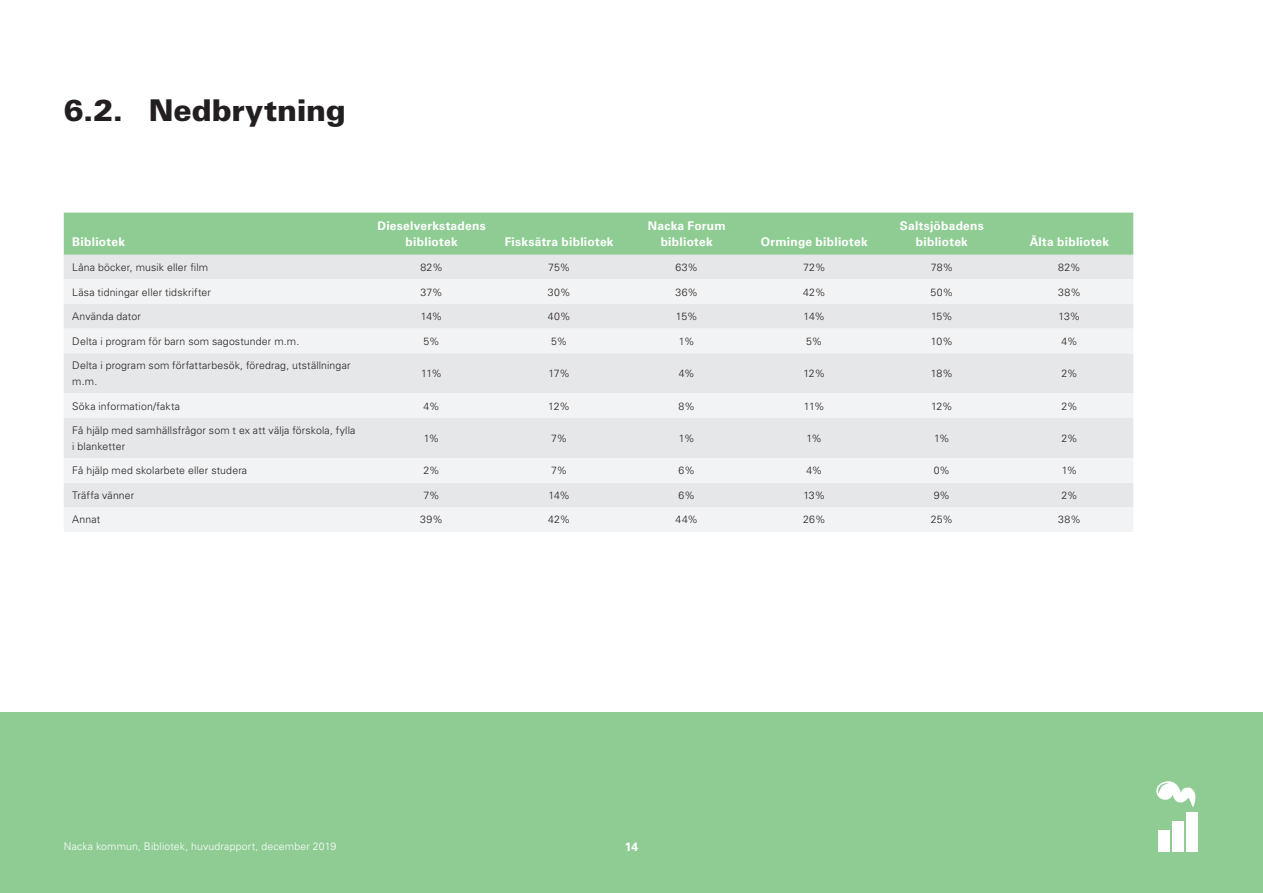
<style>
.page{position:relative;width:1263px;height:893px;background:#fff}
.page>*{position:absolute;margin:0;border:0;box-sizing:border-box;transform-origin:0 0}
.t1{font:900 30px "Univers LT Std";letter-spacing:-.005em;color:#231f20}
.Tabellrubrik_Centrer{font:700 12px/16.5px "Univers LT Std";letter-spacing:.025em;color:#fff;text-align:center}
.Tabellformat_bröd_ce{font:300 10.5px/15.6px "Univers LT Std";letter-spacing:.015em;color:#231f20}
.t2{font:300 10.5px "Univers LT Std";letter-spacing:.015em;color:#fff}
</style>
<div class="page">
<div style="left:0;top:712px;width:1263px;height:181px;background:#8fcc94"></div>
<div style="left:1158px;top:830px;width:12px;height:21px;background:#fff"></div>
<div style="left:1172px;top:821px;width:12px;height:30px;background:#fff"></div>
<div style="left:1186px;top:812px;width:12px;height:39px;background:#fff"></div>
<svg style="left:1156px;top:781px;width:40px;height:26px"></svg>
<div style="left:64px;top:213px;width:1069px;height:42px;background:#8fcc94"></div>
<div style="left:64px;top:255px;width:1069px;height:24px;background:#e6e7e9"></div>
<svg style="left:64px;top:279px;width:1069px;height:253px;fill:#e6e7e9"></svg>
<p class="t1" style="left:64px;top:91px;width:284px">6.2. Nedbrytning</p>
<p class="Tabellrubrik_Centrer" style="left:72px;top:234px;width:54px">Bibliotek</p>
<p class="Tabellrubrik_Centrer" style="left:377px;top:217px;width:110px">Dieselverkstadens bibliotek</p>
<p class="Tabellrubrik_Centrer" style="left:505px;top:234px;width:110px">Fisksätra bibliotek</p>
<p class="Tabellrubrik_Centrer" style="left:648px;top:217px;width:79px">Nacka Forum bibliotek</p>
<p class="Tabellrubrik_Centrer" style="left:761px;top:234px;width:108px">Orminge bibliotek</p>
<p class="Tabellrubrik_Centrer" style="left:900px;top:217px;width:85px">Saltsjöbadens bibliotek</p>
<p class="Tabellrubrik_Centrer" style="left:1030px;top:234px;width:81px">Älta bibliotek</p>
<p class="Tabellformat_bröd_ce" style="left:72px;top:259px;width:137px">Låna böcker, musik eller film</p>
<p class="Tabellformat_bröd_ce" style="left:420px;top:259px;width:24px">82%</p>
<p class="Tabellformat_bröd_ce" style="left:548px;top:259px;width:24px">75%</p>
<p class="Tabellformat_bröd_ce" style="left:675px;top:259px;width:24px">63%</p>
<p class="Tabellformat_bröd_ce" style="left:803px;top:259px;width:24px">72%</p>
<p class="Tabellformat_bröd_ce" style="left:931px;top:259px;width:24px">78%</p>
<p class="Tabellformat_bröd_ce" style="left:1058px;top:259px;width:24px">82%</p>
<p class="Tabellformat_bröd_ce" style="left:72px;top:284px;width:140px">Läsa tidningar eller tidskrifter</p>
<p class="Tabellformat_bröd_ce" style="left:420px;top:284px;width:24px">37%</p>
<p class="Tabellformat_bröd_ce" style="left:548px;top:284px;width:24px">30%</p>
<p class="Tabellformat_bröd_ce" style="left:675px;top:284px;width:24px">36%</p>
<p class="Tabellformat_bröd_ce" style="left:803px;top:284px;width:24px">42%</p>
<p class="Tabellformat_bröd_ce" style="left:930px;top:284px;width:24px">50%</p>
<p class="Tabellformat_bröd_ce" style="left:1058px;top:284px;width:24px">38%</p>
<p class="Tabellformat_bröd_ce" style="left:72px;top:309px;width:70px">Använda dator</p>
<p class="Tabellformat_bröd_ce" style="left:421px;top:309px;width:23px">14%</p>
<p class="Tabellformat_bröd_ce" style="left:548px;top:309px;width:24px">40%</p>
<p class="Tabellformat_bröd_ce" style="left:676px;top:309px;width:23px">15%</p>
<p class="Tabellformat_bröd_ce" style="left:803px;top:309px;width:23px">14%</p>
<p class="Tabellformat_bröd_ce" style="left:931px;top:309px;width:23px">15%</p>
<p class="Tabellformat_bröd_ce" style="left:1058px;top:309px;width:23px">13%</p>
<p class="Tabellformat_bröd_ce" style="left:72px;top:333px;width:229px">Delta i program för barn som sagostunder m.m.</p>
<p class="Tabellformat_bröd_ce" style="left:423px;top:333px;width:18px">5%</p>
<p class="Tabellformat_bröd_ce" style="left:551px;top:333px;width:18px">5%</p>
<p class="Tabellformat_bröd_ce" style="left:679px;top:333px;width:17px">1%</p>
<p class="Tabellformat_bröd_ce" style="left:806px;top:333px;width:18px">5%</p>
<p class="Tabellformat_bröd_ce" style="left:931px;top:333px;width:24px">10%</p>
<p class="Tabellformat_bröd_ce" style="left:1061px;top:333px;width:17px">4%</p>
<p class="Tabellformat_bröd_ce" style="left:72px;top:358px;width:280px">Delta i program som författarbesök, föredrag, utställningar m.m.</p>
<p class="Tabellformat_bröd_ce" style="left:421px;top:366px;width:22px">11%</p>
<p class="Tabellformat_bröd_ce" style="left:548px;top:366px;width:23px">17%</p>
<p class="Tabellformat_bröd_ce" style="left:679px;top:366px;width:17px">4%</p>
<p class="Tabellformat_bröd_ce" style="left:803px;top:366px;width:23px">12%</p>
<p class="Tabellformat_bröd_ce" style="left:931px;top:366px;width:24px">18%</p>
<p class="Tabellformat_bröd_ce" style="left:1061px;top:366px;width:18px">2%</p>
<p class="Tabellformat_bröd_ce" style="left:72px;top:398px;width:109px">Söka information/fakta</p>
<p class="Tabellformat_bröd_ce" style="left:424px;top:398px;width:17px">4%</p>
<p class="Tabellformat_bröd_ce" style="left:548px;top:398px;width:23px">12%</p>
<p class="Tabellformat_bröd_ce" style="left:678px;top:398px;width:18px">8%</p>
<p class="Tabellformat_bröd_ce" style="left:804px;top:398px;width:22px">11%</p>
<p class="Tabellformat_bröd_ce" style="left:931px;top:398px;width:23px">12%</p>
<p class="Tabellformat_bröd_ce" style="left:1061px;top:398px;width:18px">2%</p>
<p class="Tabellformat_bröd_ce" style="left:72px;top:423px;width:285px">Få hjälp med samhällsfrågor som t ex att välja förskola, fylla i blanketter</p>
<p class="Tabellformat_bröd_ce" style="left:424px;top:430px;width:17px">1%</p>
<p class="Tabellformat_bröd_ce" style="left:551px;top:430px;width:18px">7%</p>
<p class="Tabellformat_bröd_ce" style="left:679px;top:430px;width:17px">1%</p>
<p class="Tabellformat_bröd_ce" style="left:806px;top:430px;width:17px">1%</p>
<p class="Tabellformat_bröd_ce" style="left:934px;top:430px;width:17px">1%</p>
<p class="Tabellformat_bröd_ce" style="left:1061px;top:430px;width:18px">2%</p>
<p class="Tabellformat_bröd_ce" style="left:72px;top:463px;width:176px">Få hjälp med skolarbete eller studera</p>
<p class="Tabellformat_bröd_ce" style="left:423px;top:463px;width:18px">2%</p>
<p class="Tabellformat_bröd_ce" style="left:551px;top:463px;width:18px">7%</p>
<p class="Tabellformat_bröd_ce" style="left:678px;top:463px;width:18px">6%</p>
<p class="Tabellformat_bröd_ce" style="left:806px;top:463px;width:17px">4%</p>
<p class="Tabellformat_bröd_ce" style="left:934px;top:463px;width:18px">0%</p>
<p class="Tabellformat_bröd_ce" style="left:1062px;top:463px;width:17px">1%</p>
<p class="Tabellformat_bröd_ce" style="left:72px;top:487px;width:64px">Träffa vänner</p>
<p class="Tabellformat_bröd_ce" style="left:423px;top:487px;width:18px">7%</p>
<p class="Tabellformat_bröd_ce" style="left:548px;top:487px;width:23px">14%</p>
<p class="Tabellformat_bröd_ce" style="left:678px;top:487px;width:18px">6%</p>
<p class="Tabellformat_bröd_ce" style="left:803px;top:487px;width:23px">13%</p>
<p class="Tabellformat_bröd_ce" style="left:934px;top:487px;width:18px">9%</p>
<p class="Tabellformat_bröd_ce" style="left:1061px;top:487px;width:18px">2%</p>
<p class="Tabellformat_bröd_ce" style="left:72px;top:512px;width:30px">Annat</p>
<p class="Tabellformat_bröd_ce" style="left:420px;top:512px;width:24px">39%</p>
<p class="Tabellformat_bröd_ce" style="left:548px;top:512px;width:24px">42%</p>
<p class="Tabellformat_bröd_ce" style="left:675px;top:512px;width:24px">44%</p>
<p class="Tabellformat_bröd_ce" style="left:803px;top:512px;width:24px">26%</p>
<p class="Tabellformat_bröd_ce" style="left:931px;top:512px;width:24px">25%</p>
<p class="Tabellformat_bröd_ce" style="left:1058px;top:512px;width:24px">38%</p>
<p class="t2" style="left:64px;top:840px;width:274px">Nacka kommun, Bibliotek, huvudrapport, december 2019</p>
<p class="Tabellrubrik_Centrer" style="left:625px;top:839px;width:15px">14</p>
</div>
